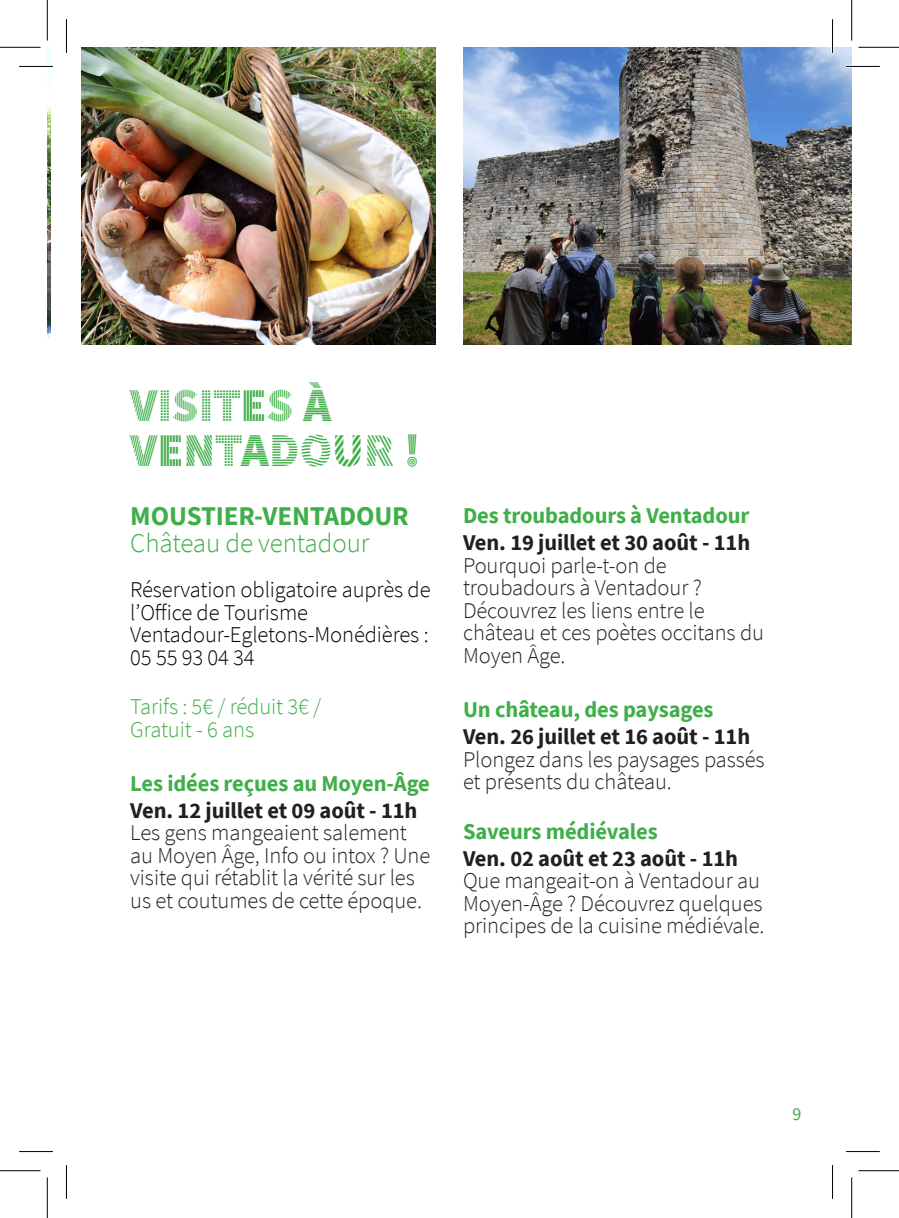
<style>
.page{position:relative;width:899px;height:1218px;background:#fff}
.page>*{position:absolute;margin:0;border:0;box-sizing:border-box;transform-origin:0 0}
.titre{font:900 47.25px/45px "Source Sans Pro DISPLAYV2";color:#40ae49}
.LEGENDE___TEXTE_PETIT{font:700 27px "Source Sans Pro";letter-spacing:-.005em;color:#40ae49}
.LEGENDE___TEXTE_PETIT-2{font:300 27px "Source Sans Pro";letter-spacing:-.005em;color:#40ae49}
.LEGENDE___TEXTE_PETIT-3{font:300 22.5px/22.5px "Source Sans Pro";letter-spacing:-.005em;color:#231f20}
.LEGENDE___TEXTE_PETIT-4{font:700 22.5px "Source Sans Pro";letter-spacing:-.005em;color:#231f20}
.LEGENDE___TEXTE_PETIT-5{font:300 22.5px/22.5px "Source Sans Pro";letter-spacing:-.005em;color:#000}
.LEGENDE___TEXTE_PETIT-6{font:700 22.5px "Source Sans Pro";letter-spacing:-.005em;color:#40ae49}
.LEGENDE___TEXTE_PETIT-7{font:300 22.5px "Source Sans Pro";letter-spacing:-.005em;color:#40ae49}
.TEXTE_COURANT{font:18px "Source Sans Pro";color:#40ae49}
</style>
<div class="page">
<img style="left:81px;top:47px;width:355px;height:297px">
<img style="left:463px;top:47px;width:388px;height:297px">
<img style="left:47px;top:47px;width:4px;height:290px">
<hr style="left:19px;top:65px;width:34px;height:3px;background:#fff">
<hr style="left:845px;top:65px;width:34px;height:3px;background:#fff">
<hr style="left:830px;top:19px;width:3px;height:34px;background:#fff">
<hr style="left:19px;top:66px;width:34px;height:1px;background:#000">
<hr style="left:845px;top:66px;width:34px;height:1px;background:#000">
<hr style="left:19px;top:1150px;width:34px;height:1px;background:#000">
<hr style="left:845px;top:1150px;width:34px;height:1px;background:#000">
<hr style="left:66px;top:19px;width:1px;height:34px;background:#000">
<hr style="left:66px;top:1164px;width:1px;height:34px;background:#000">
<hr style="left:831px;top:19px;width:1px;height:34px;background:#000">
<hr style="left:831px;top:1164px;width:1px;height:34px;background:#000">
<hr style="left:0;top:47px;width:40px;height:1px;background:#000">
<hr style="left:858px;top:47px;width:40px;height:1px;background:#000">
<hr style="left:0;top:1169px;width:40px;height:1px;background:#000">
<hr style="left:858px;top:1169px;width:40px;height:1px;background:#000">
<hr style="left:47px;top:0;width:1px;height:41px;background:#000">
<hr style="left:47px;top:1177px;width:1px;height:40px;background:#000">
<hr style="left:850px;top:0;width:1px;height:41px;background:#000">
<hr style="left:850px;top:1177px;width:1px;height:40px;background:#000">
<p class="titre" style="left:130px;top:384px;width:292px">VISITES À<br>VENTADOUR !</p>
<p class="LEGENDE___TEXTE_PETIT" style="left:130px;top:497px;width:280px">MOUSTIER-VENTADOUR</p>
<p class="LEGENDE___TEXTE_PETIT-2" style="left:130px;top:526px;width:240px">Château de ventadour</p>
<p class="LEGENDE___TEXTE_PETIT-5" style="left:130px;top:578px;width:302px">Réservation obligatoire auprès de l’Office de Tourisme</p>
<p class="LEGENDE___TEXTE_PETIT-5" style="left:130px;top:623px;width:300px">Ventadour-Egletons-Monédières :</p>
<p class="LEGENDE___TEXTE_PETIT-5" style="left:130px;top:645px;width:126px">05 55 93 04 34</p>
<p class="LEGENDE___TEXTE_PETIT-7" style="left:130px;top:692px;width:192px">Tarifs : 5€ / réduit 3€ /</p>
<p class="LEGENDE___TEXTE_PETIT-7" style="left:130px;top:715px;width:125px">Gratuit - 6 ans</p>
<p class="LEGENDE___TEXTE_PETIT-6" style="left:130px;top:767px;width:301px">Les idées reçues au Moyen-Âge</p>
<p class="LEGENDE___TEXTE_PETIT-4" style="left:130px;top:794px;width:288px">Ven. 12 juillet et 09 août - 11h</p>
<p class="LEGENDE___TEXTE_PETIT-3" style="left:130px;top:821px;width:301px">Les gens mangeaient salement au Moyen Âge, Info ou intox ? Une visite qui rétablit la vérité sur les us et coutumes de cette époque.</p>
<p class="LEGENDE___TEXTE_PETIT-6" style="left:463px;top:500px;width:288px">Des troubadours à Ventadour</p>
<p class="LEGENDE___TEXTE_PETIT-4" style="left:463px;top:527px;width:288px">Ven. 19 juillet et 30 août - 11h</p>
<p class="LEGENDE___TEXTE_PETIT-3" style="left:463px;top:554px;width:302px">Pourquoi parle-t-on de troubadours à Ventadour ?<br>Découvrez les liens entre le château et ces poètes occitans du<br>Moyen Âge.</p>
<p class="LEGENDE___TEXTE_PETIT-6" style="left:463px;top:694px;width:252px">Un château, des paysages</p>
<p class="LEGENDE___TEXTE_PETIT-4" style="left:463px;top:721px;width:288px">Ven. 26 juillet et 16 août - 11h</p>
<p class="LEGENDE___TEXTE_PETIT-3" style="left:463px;top:747px;width:303px">Plongez dans les paysages passés et présents du château.</p>
<p class="LEGENDE___TEXTE_PETIT-6" style="left:463px;top:815px;width:196px">Saveurs médiévales</p>
<p class="LEGENDE___TEXTE_PETIT-4" style="left:463px;top:842px;width:276px">Ven. 02 août et 23 août - 11h</p>
<p class="LEGENDE___TEXTE_PETIT-3" style="left:463px;top:869px;width:303px">Que mangeait-on à Ventadour au<br>Moyen-Âge ? Découvrez quelques principes de la cuisine médiévale.</p>
<p class="TEXTE_COURANT" style="left:792px;top:1102px;width:10px">9</p>
</div>
